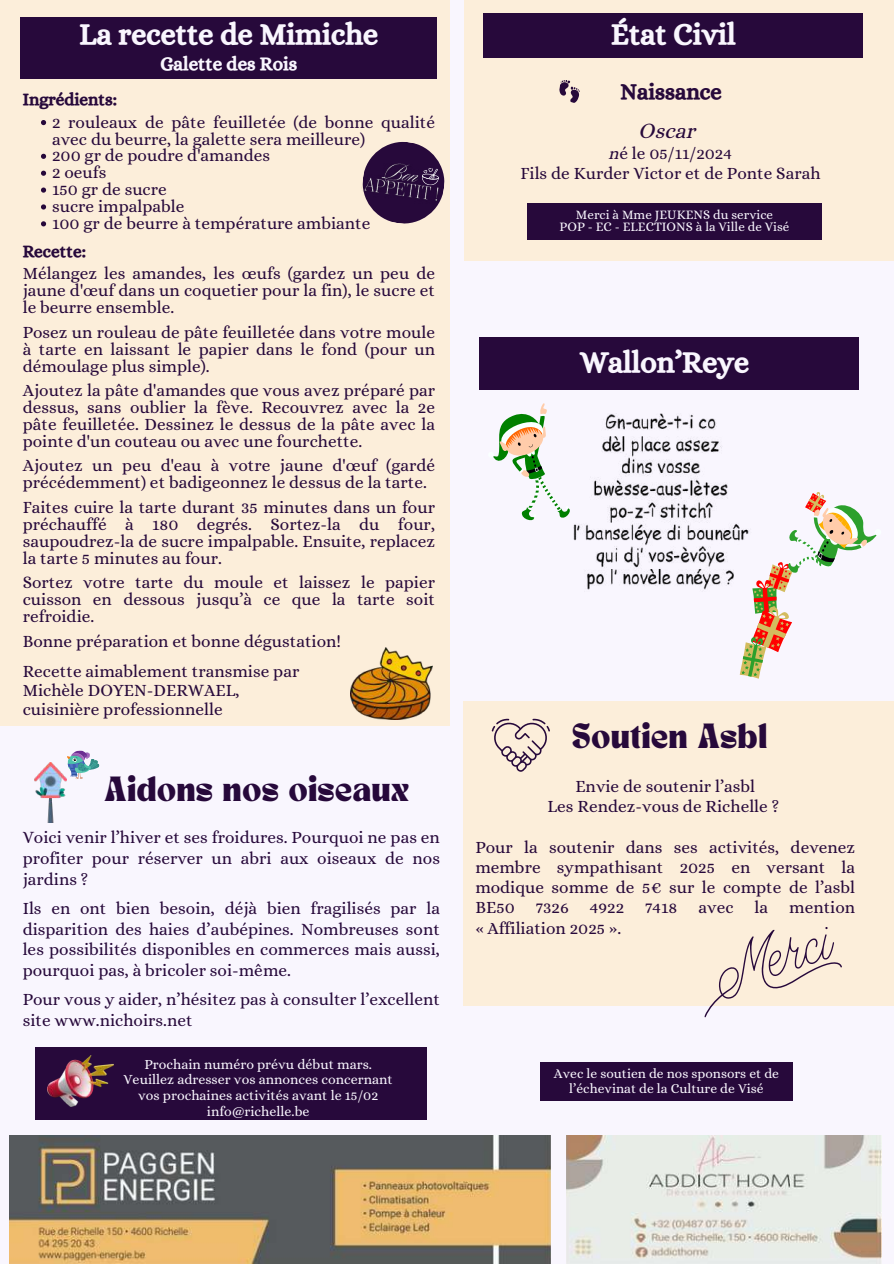
<style>
.page{position:relative;width:894px;height:1264px;background:#fff}
.page>*{position:absolute;margin:0;border:0;box-sizing:border-box;transform-origin:0 0}
.t1{font:30px "CA Generated";color:#f9f6fe}
.t2{font:24.45px "TANNIMBUS";letter-spacing:.035em;color:#27093b}
.t3{font:22.5px "CA Generated";color:#27093b}
.t4{font:21.75px "CA Generated";color:#27093b}
.t5{font:19.05px "CA Generated";color:#f9f6fe}
.t6{font:17.25px/17px "Alice";color:#27093b;text-align:justify}
.t7{font:17.25px "CA Generated";color:#27093b}
.t8{font:13.95px/15.8px "Alice";color:#f9f6fe;text-align:center}
.t9{font:13.5px/14.7px "Alice";color:#f9f6fe;text-align:center}
.t10{font:13.05px/12px "Alice";color:#f9f6fe;text-align:center}
.s1{font-family:"CA Generated"}
</style>
<div class="page">
<div style="left:0;top:0;width:893px;height:1263px;background:#f9f6fe"></div>
<div style="left:0;top:0;width:449px;height:726px;background:#fceeda"></div>
<div style="left:540px;top:1061px;width:252px;height:39px;background:#27093b"></div>
<div style="left:35px;top:1047px;width:392px;height:73px;background:#27093b"></div>
<img style="left:47px;top:1055px;width:67px;height:51px">
<div style="left:21px;top:17px;width:416px;height:62px;background:#27093b"></div>
<img style="left:9px;top:1135px;width:542px;height:128px">
<svg style="left:41px;top:120px;width:5px;height:5px"></svg>
<svg style="left:41px;top:154px;width:5px;height:5px"></svg>
<svg style="left:41px;top:171px;width:5px;height:5px"></svg>
<svg style="left:41px;top:187px;width:5px;height:6px"></svg>
<svg style="left:41px;top:204px;width:5px;height:5px"></svg>
<svg style="left:41px;top:221px;width:5px;height:5px"></svg>
<svg style="left:361px;top:142px;width:84px;height:82px"></svg>
<img style="left:566px;top:1135px;width:315px;height:128px">
<div style="left:464px;top:0;width:429px;height:261px;background:#fceeda"></div>
<svg style="left:559px;top:80px;width:21px;height:23px"></svg>
<div style="left:483px;top:14px;width:380px;height:44px;background:#27093b"></div>
<div style="left:527px;top:203px;width:294px;height:37px;background:#27093b"></div>
<div style="left:479px;top:337px;width:380px;height:52px;background:#27093b"></div>
<img style="left:573px;top:389px;width:186px;height:201px">
<div style="left:464px;top:701px;width:429px;height:304px;background:#fceeda"></div>
<svg style="left:491px;top:718px;width:59px;height:53px"></svg>
<svg style="left:699px;top:927px;width:145px;height:90px"></svg>
<svg style="left:739px;top:492px;width:138px;height:186px"></svg>
<svg style="left:493px;top:403px;width:77px;height:118px"></svg>
<img style="left:350px;top:648px;width:82px;height:72px">
<img style="left:35px;top:762px;width:31px;height:60px">
<svg style="left:67px;top:750px;width:33px;height:29px"></svg>
<h1 class="t1" style="left:80px;top:17px;width:300px">La recette de Mimiche</h1>
<p class="t5" style="left:160px;top:53px;width:138px">Galette des Rois</p>
<p class="t7" style="left:23px;top:89px;width:96px">Ingrédients:</p>
<p class="t6" style="left:52px;top:113px;width:384px;text-align:left">2 rouleaux de pâte feuilletée (de bonne qualité avec du beurre, la galette sera meilleure)<br>200 gr de poudre d'amandes<br>2 oeufs<br>150 gr de sucre<br>sucre impalpable<br>100 gr de beurre à température ambiante</p>
<p class="t7" style="left:23px;top:241px;width:65px">Recette:</p>
<p class="t6" style="left:23px;top:265px;width:414px">Mélangez les amandes, les œufs (gardez un peu de jaune d'œuf dans un coquetier pour la fin), le sucre et le beurre ensemble.</p>
<p class="t6" style="left:23px;top:323px;width:414px">Posez un rouleau de pâte feuilletée dans votre moule à tarte en laissant le papier dans le fond (pour un démoulage plus simple).</p>
<p class="t6" style="left:23px;top:382px;width:414px">Ajoutez la pâte d'amandes que vous avez préparé par dessus, sans oublier la fève. Recouvrez avec la 2e pâte feuilletée. Dessinez le dessus de la pâte avec la pointe d'un couteau ou avec une fourchette.</p>
<p class="t6" style="left:23px;top:457px;width:414px">Ajoutez un peu d'eau à votre jaune d'œuf (gardé précédemment) et badigeonnez le dessus de la tarte.</p>
<p class="t6" style="left:23px;top:498px;width:414px">Faites cuire la tarte durant 35 minutes dans un four préchauffé à 180 degrés. Sortez-la du four, saupoudrez-la de sucre impalpable. Ensuite, replacez la tarte 5 minutes au four.</p>
<p class="t6" style="left:23px;top:574px;width:414px">Sortez votre tarte du moule et laissez le papier cuisson en dessous jusqu’à ce que la tarte soit refroidie.</p>
<p class="t6" style="left:23px;top:625px;width:320px;line-height:30.8px">Bonne préparation et bonne dégustation!<br>Recette aimablement transmise par</p>
<p class="t6" style="left:23px;top:680px;width:218px;line-height:19.2px">Michèle DOYEN-DERWAEL, cuisinière professionnelle</p>
<h2 class="t2" style="left:104px;top:775px;width:306px">Aidons nos oiseaux</h2>
<p class="t6" style="left:23px;top:827px;width:418px;line-height:20.5px">Voici venir l’hiver et ses froidures. Pourquoi ne pas en profiter pour réserver un abri aux oiseaux de nos jardins ?</p>
<p class="t6" style="left:23px;top:897px;width:418px;line-height:20.5px">Ils en ont bien besoin, déjà bien fragilisés par la disparition des haies d’aubépines. Nombreuses sont les possibilités disponibles en commerces mais aussi, pourquoi pas, à bricoler soi-même.</p>
<p class="t6" style="left:23px;top:989px;width:418px;line-height:20.7px">Pour vous y aider, n’hésitez pas à consulter l’excellent site www.nichoirs.net</p>
<p class="t8" style="left:123px;top:1056px;width:271px">Prochain numéro prévu début mars.<br>Veuillez adresser vos annonces concernant vos prochaines activités avant le 15/02 info@richelle.be</p>
<h1 class="t1" style="left:611px;top:17px;width:126px">État Civil</h1>
<h3 class="t3" style="left:620px;top:79px;width:103px">Naissance</h3>
<p class="t4" style="left:639px;top:118px;width:58px">Oscar</p>
<p class="t6" style="left:520px;top:143px;width:301px;line-height:20.2px;text-align:center"><span class="s1">n</span>é le 05/11/2024<br>Fils de Kurder Victor et de Ponte Sarah</p>
<p class="t10" style="left:559px;top:209px;width:231px">Merci à Mme JEUKENS du service<br>POP - EC - ELECTIONS à la Ville de Visé</p>
<h1 class="t1" style="left:580px;top:345px;width:170px">Wallon’Reye</h1>
<h2 class="t2" style="left:572px;top:722px;width:196px">Soutien Asbl</h2>
<p class="t6" style="left:547px;top:776px;width:233px;line-height:20.2px;text-align:center">Envie de soutenir l’asbl<br>Les Rendez-vous de Richelle ?</p>
<p class="t6" style="left:475px;top:836px;width:381px;line-height:20.2px">Pour la soutenir dans ses activités, devenez membre sympathisant 2025 en versant la modique somme de 5€ sur le compte de l’asbl BE50 7326 4922 7418 avec la mention « Affiliation 2025 ».</p>
<p class="t9" style="left:553px;top:1066px;width:226px">Avec le soutien de nos sponsors et de l’échevinat de la Culture de Visé</p>
</div>
